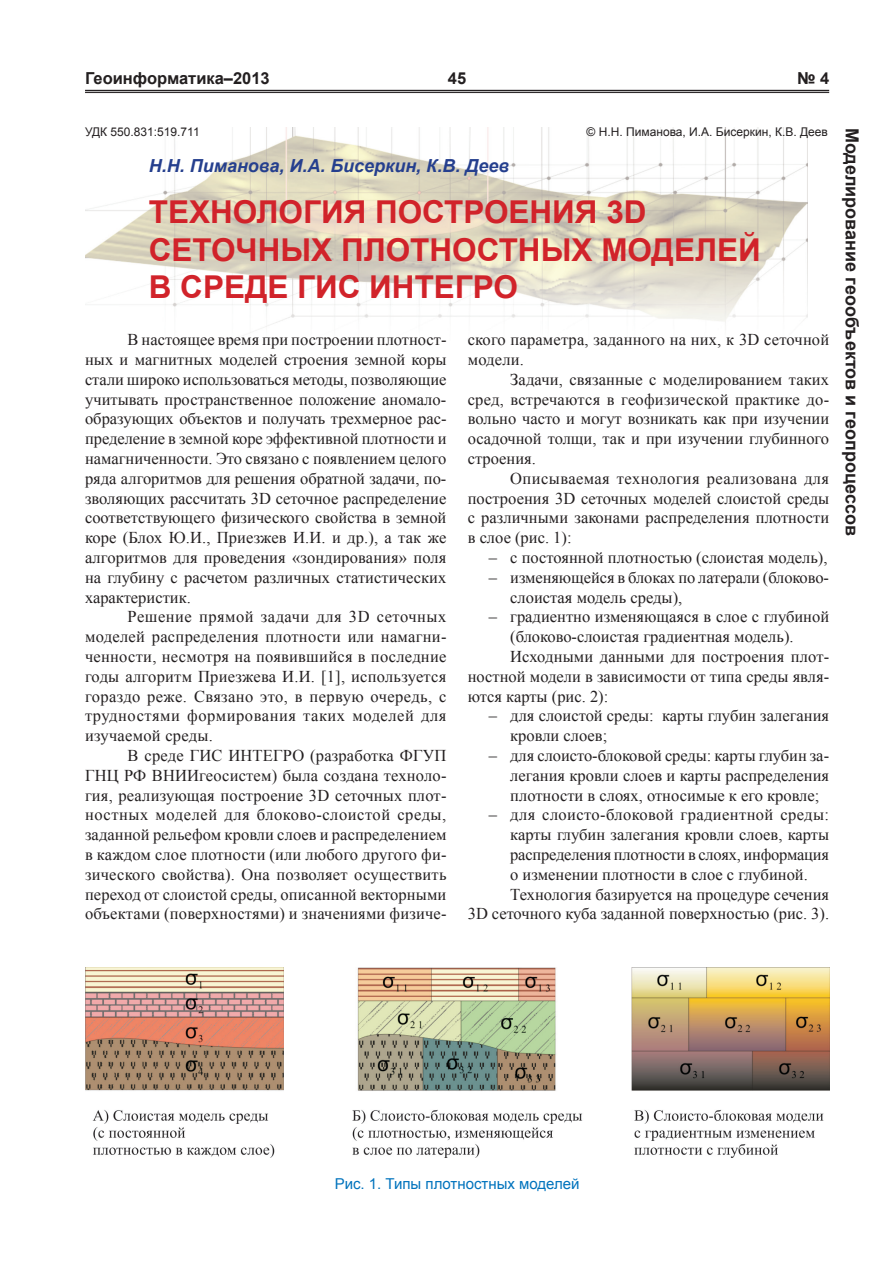
<style>
.page{position:relative;width:893px;height:1263px;background:#fff}
.page>*{position:absolute;margin:0;border:0;box-sizing:border-box;transform-origin:0 0}
.t1{font:700 31.5px/37.8px "Arial";color:#d1232a}
.t2{font:700 18px "Arial";color:#231f20}
.t3{font:italic 700 18px "Arial";color:#253f8e}
.t4{font:16.5px/19.8px "Times New Roman";color:#231f20;text-align:justify}
.t5{font:16.5px "Times New Roman";letter-spacing:.025em;color:#231f20}
.t6{font:700 16.5px "Arial";color:#231f20}
.t7{font:15px "Arial";color:#0073bd}
.t8{font:12px "Arial";color:#231f20}
</style>
<div class="page">
<hr style="left:85px;top:90px;width:744px;height:1px;background:#231f20">
<hr style="left:85px;top:92px;width:744px;height:1px;background:#231f20">
<img style="left:85px;top:127px;width:723px;height:214px">
<img style="left:85px;top:968px;width:744px;height:190px">
<p class="t6" style="left:85px;top:68px;width:186px">Геоинформатика–2013</p>
<p class="t6" style="left:448px;top:68px;width:20px">45</p>
<p class="t6" style="left:797px;top:68px;width:34px">№ 4</p>
<p class="t8" style="left:85px;top:124px;width:116px">УДК 550.831:519.711</p>
<p class="t8" style="left:587px;top:124px;width:243px">© Н.Н. Пиманова, И.А. Бисеркин, К.В. Деев</p>
<p class="t3" style="left:149px;top:154px;width:362px">Н.Н. Пиманова, И.А. Бисеркин, К.В. Деев</p>
<h1 class="t1" style="left:149px;top:194px;width:614px">ТЕХНОЛОГИЯ ПОСТРОЕНИЯ 3D<br>СЕТОЧНЫХ ПЛОТНОСТНЫХ МОДЕЛЕЙ<br>В СРЕДЕ ГИС ИНТЕГРО</h1>
<p class="t4" style="left:85px;top:329px;width:363px;text-indent:43px">В настоящее время при построении плотност&shy;ных и магнитных моделей строения земной коры стали широко использоваться методы, позволяющие учитывать пространственное положение аномало&shy;образующих объектов и получать трехмерное рас&shy;пределение в земной коре эффективной плотности и намагниченности. Это связано с появлением целого ряда алгоритмов для решения обратной задачи, по&shy;зволяющих рассчитать 3D сеточное распределение соответствующего физического свойства в земной коре (Блох Ю.И., Приезжев И.И. и др.), а так же алгоритмов для проведения «зондирования» поля на глубину с расчетом различных статистических характеристик.</p>
<p class="t4" style="left:85px;top:607px;width:363px;text-indent:43px">Решение прямой задачи для 3D сеточных моделей распределения плотности или намагни&shy;ченности, несмотря на появившийся в последние годы алгоритм Приезжева И.И. [1], используется гораздо реже. Связано это, в первую очередь, с трудностями формирования таких моделей для изучаемой среды.</p>
<p class="t4" style="left:85px;top:745px;width:363px;text-indent:43px">В среде ГИС ИНТЕГРО (разработка ФГУП ГНЦ РФ ВНИИгеосистем) была создана техноло&shy;гия, реализующая построение 3D сеточных плот&shy;ностных моделей для блоково-слоистой среды, заданной рельефом кровли слоев и распределением в каждом слое плотности (или любого другого фи&shy;зического свойства). Она позволяет осуществить переход от слоистой среды, описанной векторными объектами (поверхностями) и значениями физиче-</p>
<p class="t4" style="left:468px;top:329px;width:363px">ского параметра, заданного на них, к 3D сеточной модели.</p>
<p class="t4" style="left:468px;top:369px;width:363px;text-indent:43px">Задачи, связанные с моделированием таких сред, встречаются в геофизической практике до&shy;вольно часто и могут возникать как при изучении осадочной толщи, так и при изучении глубинного строения.</p>
<p class="t4" style="left:468px;top:468px;width:363px;text-indent:43px">Описываемая технология реализована для построения 3D сеточных моделей слоистой среды с различными законами распределения плотности в слое (рис. 1):</p>
<p class="t4" style="left:489px;top:547px;width:340px">– с постоянной плотностью (слоистая модель),</p>
<p class="t4" style="left:510px;top:567px;width:320px;text-indent:-21px">– изменяющейся в блоках по латерали (блоково&shy;слоистая модель среды),</p>
<p class="t4" style="left:489px;top:607px;width:342px">– градиентно изменяющаяся в слое с глубиной</p>
<p class="t4" style="left:510px;top:626px;width:285px">(блоково-слоистая градиентная модель).</p>
<p class="t4" style="left:510px;top:646px;width:320px">Исходными данными для построения плот-</p>
<p class="t4" style="left:468px;top:666px;width:363px">ностной модели в зависимости от типа среды явля-</p>
<p class="t4" style="left:468px;top:686px;width:142px">ются карты (рис. 2):</p>
<p class="t4" style="left:510px;top:706px;width:320px;text-indent:-21px">– для слоистой среды: карты глубин залегания кровли слоев;</p>
<p class="t4" style="left:510px;top:745px;width:320px;text-indent:-21px">– для слоисто-блоковой среды: карты глубин за&shy;легания кровли слоев и карты распределения плотности в слоях, относимые к его кровле;</p>
<p class="t5" style="left:489px;top:804px;width:342px">– для слоисто-блоковой градиентной среды:</p>
<p class="t4" style="left:510px;top:824px;width:320px">карты глубин залегания кровли слоев, карты</p>
<p class="t4" style="left:510px;top:844px;width:320px">распределения плотности в слоях, информация</p>
<p class="t4" style="left:510px;top:864px;width:299px">о изменении плотности в слое с глубиной.</p>
<p class="t4" style="left:510px;top:884px;width:320px">Технология базируется на процедуре сечения</p>
<p class="t4" style="left:468px;top:904px;width:363px">3D сеточного куба заданной поверхностью (рис. 3).</p>
<p class="t2" style="left:864px;top:128px;width:409px;rotate:90deg">Моделирование геообъектов и геопроцессов</p>
<p class="t7" style="left:335px;top:1174px;width:246px">Рис. 1. Типы плотностных моделей</p>
</div>
